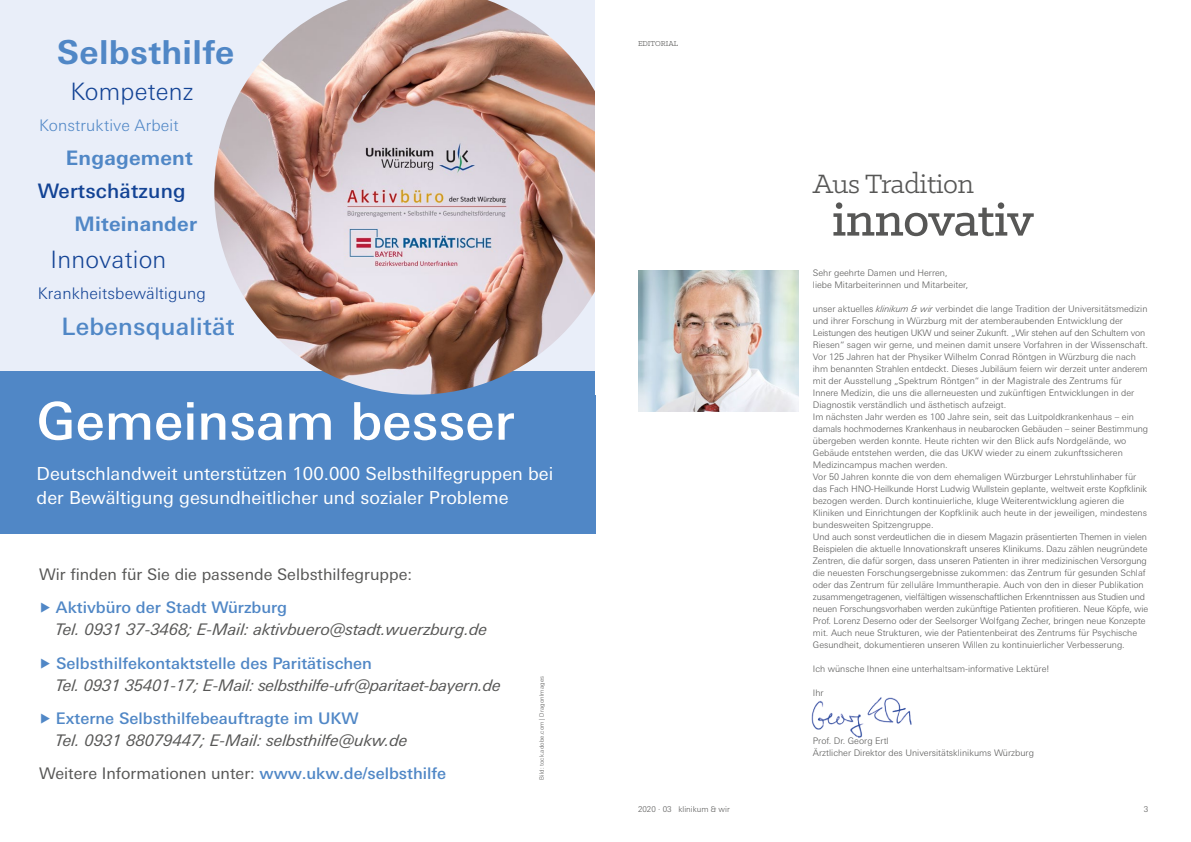
<style>
.page{position:relative;width:1191px;height:842px;background:#fff}
.page>*{position:absolute;margin:0;border:0;box-sizing:border-box;transform-origin:0 0}
.t1{font:500 52px "Univers Next Pro";color:#fff}
.t2{font:500 52px "Klinic Slab";letter-spacing:-.015em;color:#575756}
.t3{font:700 33px "Univers Next Pro";letter-spacing:.01em;color:#5087c6}
.t4{font:30px "Klinic Slab";letter-spacing:-.015em;color:#575756}
.t5{font:300 24px "Univers Next Pro";letter-spacing:.01em;color:#134395}
.t6{font:500 24px "Univers Next Pro";letter-spacing:.01em;color:#5087c6}
.t7{font:700 20px "Univers Next Pro";letter-spacing:.01em;color:#5087c6}
.t8{font:500 20px "Univers Next Pro";letter-spacing:.01em;color:#134395}
.t9{font:18px/24px "Univers Next Pro";color:#fff}
.t10{font:italic 16px/33.3px "Univers Next Pro";color:#575756}
.t11{font:16px/33.3px "Univers Next Pro";color:#575756}
.t12{font:300 16px "Univers Next Pro";letter-spacing:.01em;color:#134395}
.t13{font:300 16px "Univers Next Pro";letter-spacing:.01em;color:#5087c6}
.t14{font:300 9px/12px "Univers Next Pro";color:#575756}
.t15{font:300 8px "Univers Next Pro";color:#575756}
.t16{font:8px "Klinic Slab";color:#575756}
.t17{font:300 6px "Univers Next Pro";letter-spacing:.01em;color:#575756}
.s1{color:#5087c6}
.s2{font-weight:500;color:#5087c6}
.s3{font-weight:500;font-style:normal;color:#5087c6}
.s4{font-style:normal}
.s5{font-style:italic}
</style>
<div class="page">
<img style="left:811px;top:697px;width:101px;height:41px">
<img style="left:638px;top:270px;width:160px;height:142px">
<div style="left:0;top:0;width:595px;height:376px;background:#e9eef9"></div>
<div style="left:0;top:371px;width:595px;height:162px;background:#5087c6"></div>
<img style="left:214px;top:0;width:381px;height:395px">
<h2 class="t3" style="left:57px;top:33px;width:179px">Selbsthilfe</h2>
<h3 class="t5" style="left:70px;top:78px;width:125px">Kompetenz</h3>
<h3 class="t13" style="left:39px;top:116px;width:141px">Konstruktive Arbeit</h3>
<h3 class="t7" style="left:66px;top:145px;width:128px">Engagement</h3>
<h3 class="t8" style="left:38px;top:179px;width:149px">Wertschätzung</h3>
<h3 class="t7" style="left:75px;top:212px;width:124px">Miteinander</h3>
<h3 class="t5" style="left:51px;top:245px;width:117px">Innovation</h3>
<h3 class="t12" style="left:38px;top:284px;width:170px">Krankheitsbewältigung</h3>
<h3 class="t6" style="left:61px;top:312px;width:175px">Lebensqualität</h3>
<h1 class="t1" style="left:37px;top:390px;width:479px">Gemeinsam besser</h1>
<h3 class="t9" style="left:37px;top:461px;width:518px">Deutschlandweit unterstützen 100.000 Selbsthilfegruppen bei der Bewältigung gesundheitlicher und sozialer Probleme</h3>
<h3 class="t11" style="left:39px;top:557px;width:374px">Wir finden für Sie die passende Selbsthilfegruppe: <span class="s1">▶</span> <span class="s2">Aktivbüro der Stadt Würzburg</span></h3>
<h3 class="t10" style="left:39px;top:613px;width:450px;text-indent:17px">Tel. 0931 37-3468; E-Mail: aktivbuero@stadt.wuerzburg.de <span class="s1">▶</span> <span class="s3">Selbsthilfekontaktstelle des Paritätischen</span></h3>
<h3 class="t10" style="left:39px;top:668px;width:463px;text-indent:17px">Tel. 0931 35401-17; E-Mail: selbsthilfe-ufr@paritaet-bayern.de <span class="s1">▶</span> <span class="s3">Externe Selbsthilfebeauftragte im UKW</span></h3>
<h3 class="t10" style="left:39px;top:723px;width:408px;text-indent:17px">Tel. 0931 88079447; E-Mail: selbsthilfe@ukw.de<br><span class="s4">Weitere Informationen unter:</span> <span class="s3">www.ukw.de/selbsthilfe</span></h3>
<p class="t17" style="left:538px;top:780px;width:105px;rotate:-90deg">Bild: tock.adobe.com | DragonImages</p>
<p class="t16" style="left:638px;top:38px;width:42px">EDITORIAL</p>
<h3 class="t4" style="left:813px;top:164px;width:163px">Aus Tradition</h3>
<h1 class="t2" style="left:831px;top:186px;width:204px">innovativ</h1>
<p class="t14" style="left:813px;top:267px;width:157px">Sehr geehrte Damen und Herren, liebe Mitarbeiterinnen und Mitarbeiter,</p>
<p class="t14" style="left:813px;top:303px;width:337px">unser aktuelles <span class="s5">klinikum &amp; wir</span> verbindet die lange Tradition der Universitätsmedizin und ihrer Forschung in Würzburg mit der atemberaubenden Entwicklung der Leistungen des heutigen UKW und seiner Zukunft. „Wir stehen auf den Schultern von Riesen“ sagen wir gerne, und meinen damit unsere Vorfahren in der Wissenschaft.<br>Vor 125 Jahren hat der Physiker Wilhelm Conrad Röntgen in Würzburg die nach ihm benannten Strahlen entdeckt. Dieses Jubiläum feiern wir derzeit unter anderem mit der Ausstellung „Spektrum Röntgen“ in der Magistrale des Zentrums für Innere Medizin, die uns die allerneuesten und zukünftigen Entwicklungen in der Diagnostik verständlich und ästhetisch aufzeigt.<br>Im nächsten Jahr werden es 100 Jahre sein, seit das Luitpoldkrankenhaus – ein damals hochmodernes Krankenhaus in neubarocken Gebäuden – seiner Bestimmung übergeben werden konnte. Heute richten wir den Blick aufs Nordgelände, wo Gebäude entstehen werden, die das UKW wieder zu einem zukunftssicheren Medizincampus machen werden.<br>Vor 50 Jahren konnte die von dem ehemaligen Würzburger Lehrstuhlinhaber für das Fach HNO-Heilkunde Horst Ludwig Wullstein geplante, weltweit erste Kopfklinik bezogen werden. Durch kontinuierliche, kluge Weiterentwicklung agieren die Kliniken und Einrichtungen der Kopfklinik auch heute in der jeweiligen, mindestens bundesweiten Spitzengruppe.<br>Und auch sonst verdeutlichen die in diesem Magazin präsentierten Themen in vielen Beispielen die aktuelle Innovationskraft unseres Klinikums. Dazu zählen neugründete Zentren, die dafür sorgen, dass unseren Patienten in ihrer medizinischen Versorgung die neuesten Forschungsergebnisse zukommen: das Zentrum für gesunden Schlaf oder das Zentrum für zelluläre Immuntherapie. Auch von den in dieser Publikation zusammengetragenen, vielfältigen wissenschaftlichen Erkenntnissen aus Studien und neuen Forschungsvorhaben werden zukünftige Patienten profitieren. Neue Köpfe, wie Prof. Lorenz Deserno oder der Seelsorger Wolfgang Zecher, bringen neue Konzepte mit. Auch neue Strukturen, wie der Patientenbeirat des Zentrums für Psychische Gesundheit, dokumentieren unseren Willen zu kontinuierlicher Verbesserung.</p>
<p class="t14" style="left:813px;top:663px;width:238px">Ich wünsche Ihnen eine unterhaltsam-informative Lektüre!</p>
<p class="t14" style="left:813px;top:687px;width:12px">Ihr</p>
<p class="t14" style="left:813px;top:735px;width:223px">Prof. Dr. Georg Ertl<br>Ärztlicher Direktor des Universitätsklinikums Würzburg</p>
<p class="t15" style="left:638px;top:805px;width:93px">2020 · 03 klinikum &amp; wir</p>
<p class="t15" style="left:1144px;top:805px;width:6px">3</p>
</div>
